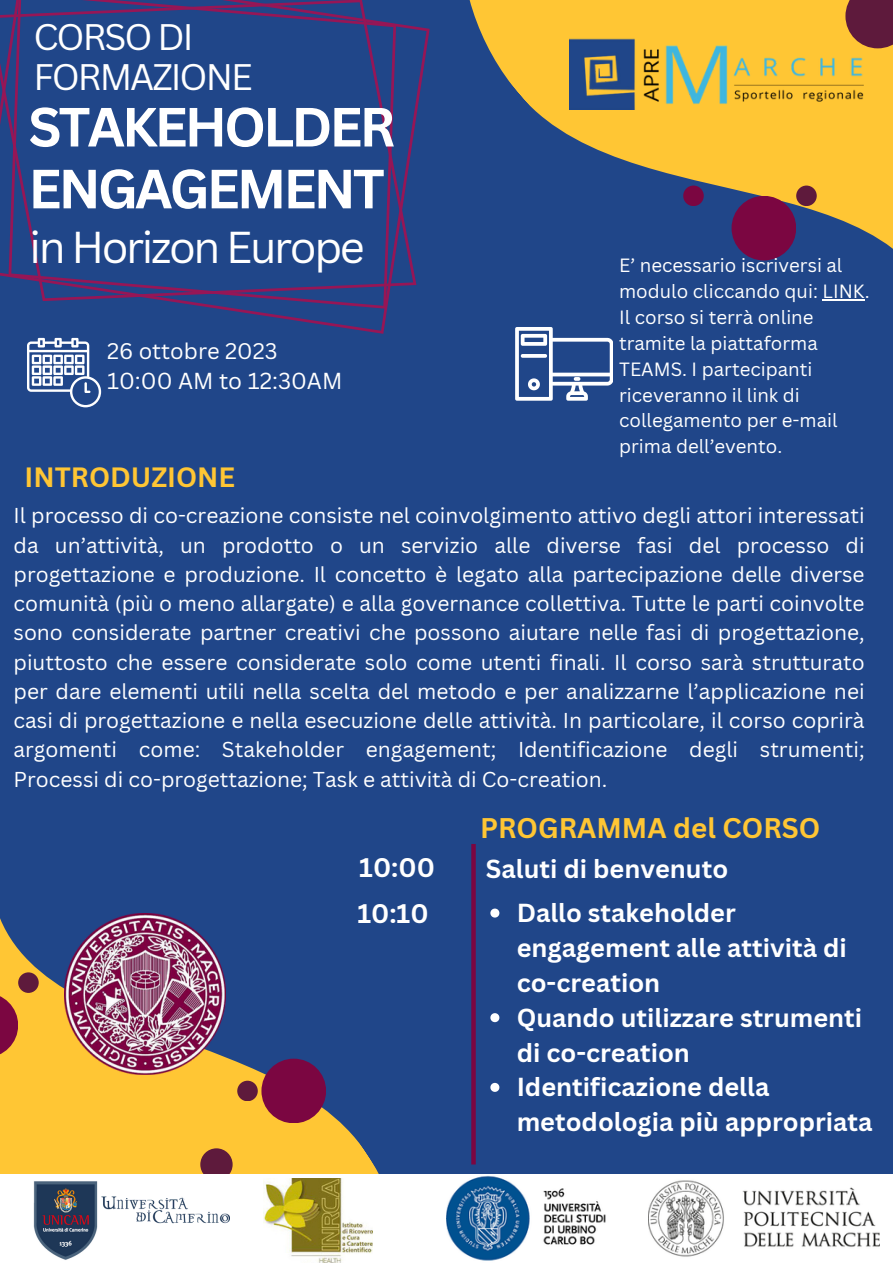
<style>
.page{position:relative;width:893px;height:1264px;background:#fff}
.page>*{position:absolute;margin:0;border:0;box-sizing:border-box;transform-origin:0 0}
.t1{font:700 54px/61.8px "Canva Sans";letter-spacing:-.055em;color:#fff}
.t2{font:43.5px "Canva Sans";letter-spacing:-.055em;color:#fff}
.t3{font:36px/40.5px "Canva Sans";letter-spacing:-.055em;color:#fff}
.t4{font:700 27.6px "Canva Sans";color:#ffc634}
.t5{font:700 27.15px "Canva Sans";color:#ffc634}
.t6{font:700 26.1px "Canva Sans";color:#fff}
.t7{font:700 25.35px/34.8px "Canva Sans";color:#fff}
.t8{font:22.5px "Canva Sans";color:#fff}
.t9{font:21.9px "Canva Sans";color:#fff}
.t10{font:21px/29.2px "Canva Sans";color:#fff;text-align:justify}
.t11{font:18.6px/25.8px "Canva Sans";color:#fff}
</style>
<div class="page">
<div style="left:0;top:0;width:892px;height:1262px;background:#204689"></div>
<svg style="left:0;top:844px;width:498px;height:330px"></svg>
<div style="left:200px;top:1148px;width:32px;height:32px;background:#5e1a3c;border-radius:50%"></div>
<svg style="left:27px;top:356px;width:74px;height:51px"></svg>
<svg style="left:469px;top:0;width:423px;height:301px"></svg>
<img style="left:570px;top:35px;width:294px;height:74px">
<div style="left:731px;top:196px;width:65px;height:64px;background:#7b0641;border-radius:50%"></div>
<svg style="left:0;top:992px;width:18px;height:65px"></svg>
<div style="left:796px;top:185px;width:20px;height:21px;background:#5e1a3c;border-radius:50%"></div>
<div style="left:18px;top:972px;width:21px;height:20px;background:#5e1a3c;border-radius:50%"></div>
<div style="left:683px;top:185px;width:20px;height:21px;background:#7b0641;border-radius:50%"></div>
<div style="left:845px;top:0;width:47px;height:48px;background:#5e1a3c"></div>
<svg style="left:0;top:0;width:430px;height:356px"></svg>
<svg style="left:471px;top:844px;width:4px;height:320px"></svg>
<svg style="left:515px;top:327px;width:98px;height:74px"></svg>
<div style="left:0;top:1174px;width:892px;height:88px;background:#fff"></div>
<img style="left:33px;top:1181px;width:196px;height:79px">
<img style="left:264px;top:1178px;width:109px;height:84px">
<img style="left:446px;top:1176px;width:160px;height:85px">
<div style="left:261px;top:1058px;width:65px;height:65px;background:#7b0641;border-radius:50%"></div>
<div style="left:237px;top:1080px;width:21px;height:21px;background:#5e1a3c;border-radius:50%"></div>
<img style="left:648px;top:1180px;width:231px;height:77px">
<img style="left:65px;top:913px;width:160px;height:161px">
<hr style="left:822px;top:299px;width:42px;height:1px;background:#fff">
<svg style="left:490px;top:908px;width:9px;height:9px"></svg>
<svg style="left:490px;top:1013px;width:9px;height:9px"></svg>
<svg style="left:490px;top:1082px;width:9px;height:9px"></svg>
<p class="t3" style="left:33px;top:15px;width:221px">CORSO DI<br>FORMAZIONE</p>
<p class="t1" style="left:28px;top:95px;width:368px">STAKEHOLDER<br>ENGAGEMENT</p>
<p class="t2" style="left:30px;top:216px;width:337px">in Horizon Europe</p>
<p class="t9" style="left:107px;top:336px;width:172px">26 ottobre 2023</p>
<p class="t8" style="left:107px;top:365px;width:237px">10:00 AM to 12:30AM</p>
<p class="t5" style="left:25px;top:458px;width:212px">INTRODUZIONE</p>
<p class="t11" style="left:619px;top:252px;width:252px">E’ necessario iscriversi al modulo cliccando qui: LINK.<br>Il corso si terrà online tramite la piattaforma<br>TEAMS. I partecipanti riceveranno il link di collegamento per e-mail prima dell’evento.</p>
<p class="t10" style="left:14px;top:500px;width:852px">Il processo di co-creazione consiste nel coinvolgimento attivo degli attori interessati da un’attività, un prodotto o un servizio alle diverse fasi del processo di progettazione e produzione. Il concetto è legato alla partecipazione delle diverse comunità (più o meno allargate) e alla governance collettiva. Tutte le parti coinvolte sono considerate partner creativi che possono aiutare nelle fasi di progettazione, piuttosto che essere considerate solo come utenti finali. Il corso sarà strutturato per dare elementi utili nella scelta del metodo e per analizzarne l’applicazione nei casi di progettazione e nella esecuzione delle attività. In particolare, il corso coprirà argomenti come: Stakeholder engagement; Identificazione degli strumenti; Processi di co-progettazione; Task e attività di Co-creation.</p>
<p class="t4" style="left:480px;top:808px;width:342px">PROGRAMMA del CORSO</p>
<p class="t6" style="left:359px;top:849px;width:77px">10:00</p>
<p class="t7" style="left:486px;top:851px;width:244px">Saluti di benvenuto</p>
<p class="t6" style="left:357px;top:895px;width:73px">10:10</p>
<p class="t7" style="left:516px;top:894px;width:332px">Dallo stakeholder engagement alle attività di co-creation</p>
<p class="t7" style="left:516px;top:999px;width:347px">Quando utilizzare strumenti di co-creation</p>
<p class="t7" style="left:516px;top:1069px;width:357px">Identificazione della metodologia più appropriata</p>
</div>
